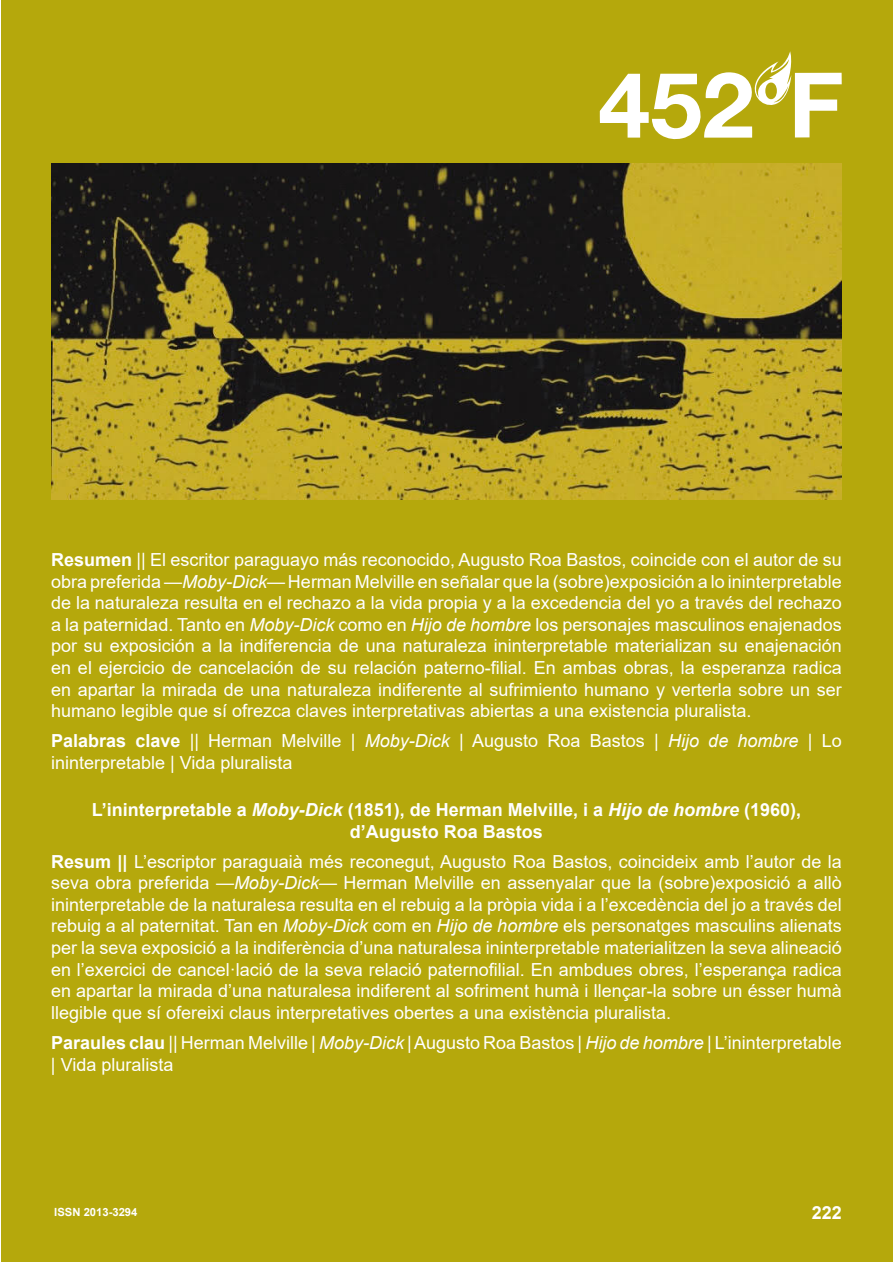
<style>
.page{position:relative;width:893px;height:1263px;background:#fff}
.page>*{position:absolute;margin:0;border:0;box-sizing:border-box;transform-origin:0 0}
.t1{font:18px/21.6px "Arial";color:#fff;text-align:justify}
.t2{font:700 18px/21.6px "Arial";color:#fff;text-align:center}
.t3{font:700 11.25px "Arial";color:#fff}
.s1{font-weight:700}
.s2{font-style:italic}
</style>
<div class="page">
<div style="left:1px;top:1px;width:891px;height:1261px;background:#b5a80c"></div>
<svg style="left:600px;top:51px;width:242px;height:88px"></svg>
<img style="left:51px;top:164px;width:791px;height:336px">
<p class="t1" style="left:51px;top:549px;width:792px"><span class="s1">Resumen</span> || El escritor paraguayo más reconocido, Augusto Roa Bastos, coincide con el autor de su obra preferida —<span class="s2">Moby-Dick</span>— Herman Melville en señalar que la (sobre)exposición a lo ininterpretable de la naturaleza resulta en el rechazo a la vida propia y a la excedencia del yo a través del rechazo a la paternidad. Tanto en <span class="s2">Moby-Dick</span> como en <span class="s2">Hijo de hombre</span> los personajes masculinos enajenados por su exposición a la indiferencia de una naturaleza ininterpretable materializan su enajenación en el ejercicio de cancelación de su relación paterno-filial. En ambas obras, la esperanza radica en apartar la mirada de una naturaleza indiferente al sufrimiento humano y verterla sobre un ser humano legible que sí ofrezca claves interpretativas abiertas a una existencia pluralista.</p>
<p class="t1" style="left:51px;top:730px;width:792px"><span class="s1">Palabras clave</span> || Herman Melville | <span class="s2">Moby-Dick</span> | Augusto Roa Bastos | <span class="s2">Hijo de hombre</span> | Lo ininterpretable | Vida pluralista</p>
<p class="t2" style="left:92px;top:799px;width:711px">L’ininterpretable a <span class="s2">Moby-Dick</span> (1851), de Herman Melville, i a <span class="s2">Hijo de hombre</span> (1960), d’Augusto Roa Bastos</p>
<p class="t1" style="left:51px;top:850px;width:792px"><span class="s1">Resum ||</span> L’escriptor paraguaià més reconegut, Augusto Roa Bastos, coincideix amb l’autor de la seva obra preferida —<span class="s2">Moby-Dick</span>— Herman Melville en assenyalar que la (sobre)exposició a allò ininterpretable de la naturalesa resulta en el rebuig a la pròpia vida i a l’excedència del jo a través del rebuig a al paternitat. Tan en <span class="s2">Moby-Dick</span> com en <span class="s2">Hijo de hombre</span> els personatges masculins alienats per la seva exposició a la indiferència d’una naturalesa ininterpretable materialitzen la seva alineació en l’exercici de cancel·lació de la seva relació paternofilial. En ambdues obres, l’esperança radica en apartar la mirada d’una naturalesa indiferent al sofriment humà i llençar-la sobre un ésser humà llegible que sí ofereixi claus interpretatives obertes a una existència pluralista.</p>
<p class="t1" style="left:51px;top:1032px;width:792px"><span class="s1">Paraules clau</span> || Herman Melville | <span class="s2">Moby-Dick</span> | Augusto Roa Bastos | <span class="s2">Hijo de hombre</span> | L’ininterpretable | Vida pluralista</p>
<p class="t3" style="left:54px;top:1204px;width:85px">ISSN 2013-3294</p>
<p class="t2" style="left:812px;top:1202px;width:32px">222</p>
</div>
